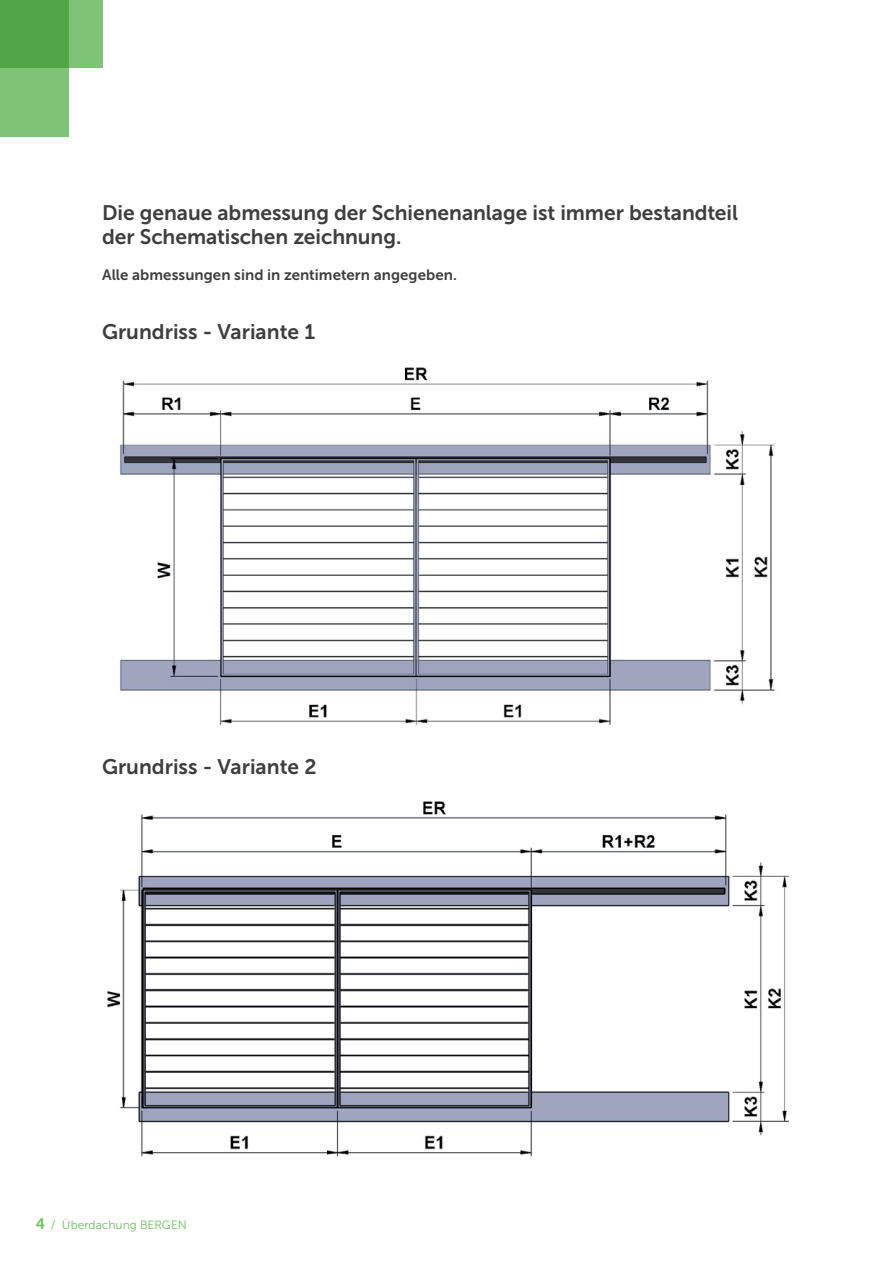
<style>
.page{position:relative;width:893px;height:1263px;background:#fff}
.page>*{position:absolute;margin:0;border:0;box-sizing:border-box;transform-origin:0 0}
.h2_Header{font:21px/24px "Museo Sans 700";color:#3e3e3f}
.t1{font:15px "Museo Sans 700";letter-spacing:.005em;color:#3e3e3f}
.t2{font:12px "Museo Sans 300";color:#6abf5d}
.s1{font-family:"Museo Sans 700";font-size:15px}
</style>
<div class="page">
<div style="left:0;top:0;width:103px;height:68px;background:#7fc376"></div>
<svg style="left:0;top:0;width:69px;height:137px;background:#68b55e"></svg>
<img style="left:120px;top:367px;width:655px;height:359px">
<img style="left:107px;top:801px;width:681px;height:356px">
<p class="h2_Header" style="left:102px;top:201px;width:637px">Die genaue abmessung der Schienenanlage ist immer bestandteil der Schematischen zeichnung.</p>
<p class="t1" style="left:102px;top:266px;width:357px">Alle abmessungen sind in zentimetern angegeben.</p>
<p class="h2_Header" style="left:102px;top:320px;width:215px">Grundriss - Variante 1</p>
<p class="h2_Header" style="left:102px;top:755px;width:216px">Grundriss - Variante 2</p>
<p class="t2" style="left:36px;top:1218px;width:153px"><span class="s1">4</span> / Überdachung BERGEN</p>
</div>
